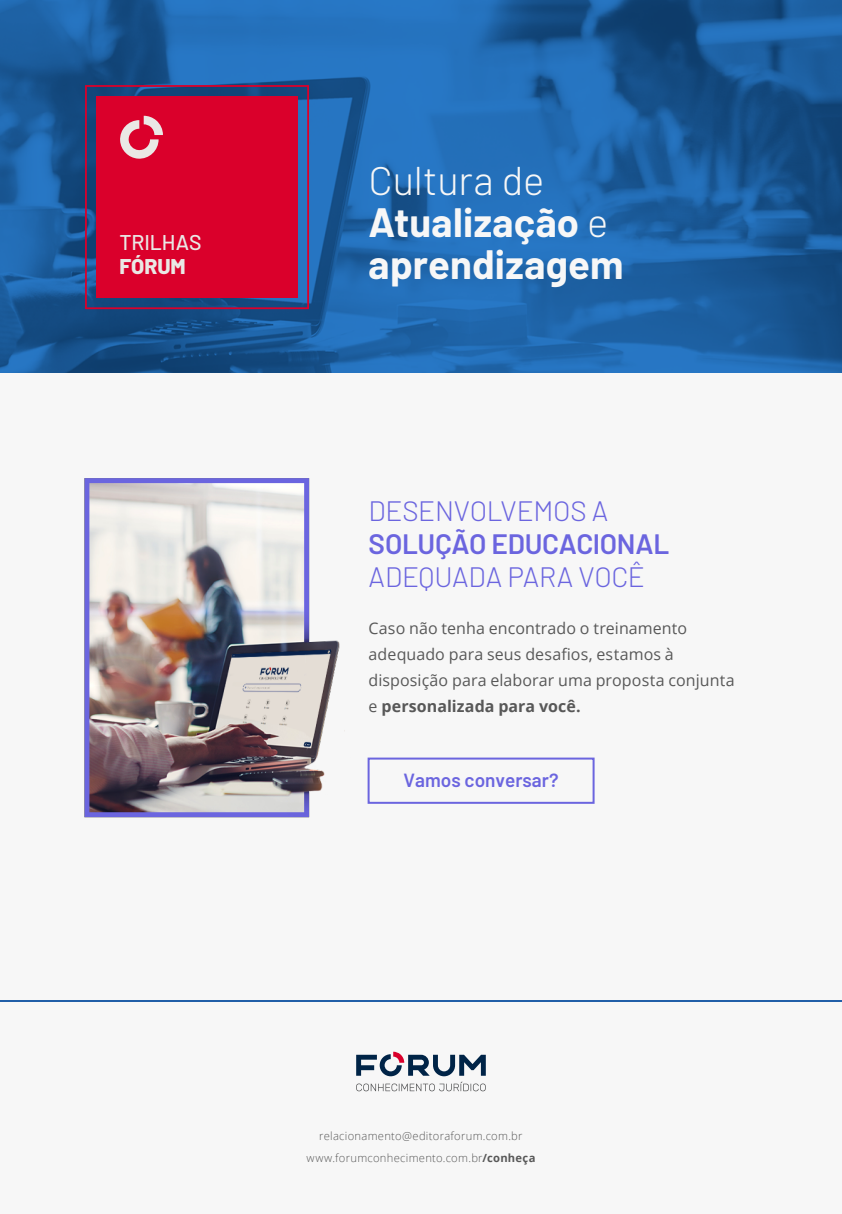
<style>
.page{position:relative;width:842px;height:1214px;background:#fff}
.page>*{position:absolute;margin:0;border:0;box-sizing:border-box;transform-origin:0 0}
.t1{font:700 40px/42px "Barlow";letter-spacing:.005em;color:#f7f7f7}
.t2{font:300 28px "Barlow";letter-spacing:-.015em;color:#6b65df}
.t3{font:600 28px "Barlow";letter-spacing:-.015em;color:#6b65df}
.t4{font:500 21.2px "Barlow";color:#eae8e5}
.t5{font:800 21.2px "Barlow";color:#eae8e5}
.t6{font:600 19px "Barlow";color:#6b65df}
.t7{font:16px/26px "Open Sans";letter-spacing:.005em;color:#585858}
.t8{font:300 11.2px "Open Sans";letter-spacing:.025em;color:#585858}
.s1{font-weight:300}
.s2{font-weight:700}
</style>
<div class="page">
<div style="left:0;top:0;width:842px;height:1213px;background:#f7f7f7"></div>
<img style="left:0;top:0;width:842px;height:372px">
<div style="left:368px;top:757px;width:227px;height:46px;border:2px solid #6b65df"></div>
<img style="left:84px;top:478px;width:261px;height:340px">
<svg style="left:85px;top:85px;width:224px;height:224px;background:#37467f"></svg>
<div style="left:96px;top:96px;width:202px;height:202px;background:#da002b"></div>
<svg style="left:120px;top:116px;width:43px;height:43px"></svg>
<hr style="left:0;top:999px;width:842px;height:2px;background:#215fa8">
<svg style="left:356px;top:1051px;width:130px;height:40px"></svg>
<h3 class="t4" style="left:119px;top:227px;width:84px">TRILHAS</h3>
<h3 class="t5" style="left:119px;top:250px;width:68px">FÓRUM</h3>
<h1 class="t1" style="left:369px;top:157px;width:256px"><span class="s1">Cultura de<br></span>Atualização <span class="s1">e </span>aprendizagem</h1>
<h2 class="t2" style="left:369px;top:490px;width:241px">DESENVOLVEMOS A</h2>
<h2 class="t3" style="left:369px;top:523px;width:302px">SOLUÇÃO EDUCACIONAL</h2>
<h2 class="t2" style="left:369px;top:557px;width:278px">ADEQUADA PARA VOCÊ</h2>
<p class="t7" style="left:369px;top:614px;width:367px">Caso não tenha encontrado o treinamento adequado para seus desafios, estamos à disposição para elaborar uma proposta conjunta e <span class="s2">personalizada para você.</span></p>
<p class="t6" style="left:404px;top:766px;width:156px">Vamos conversar?</p>
<p class="t8" style="left:319px;top:1128px;width:205px">relacionamento@editoraforum.com.br</p>
<p class="t8" style="left:306px;top:1149px;width:230px">www.forumconhecimento.com.br<span class="s2">/conheça</span></p>
</div>
